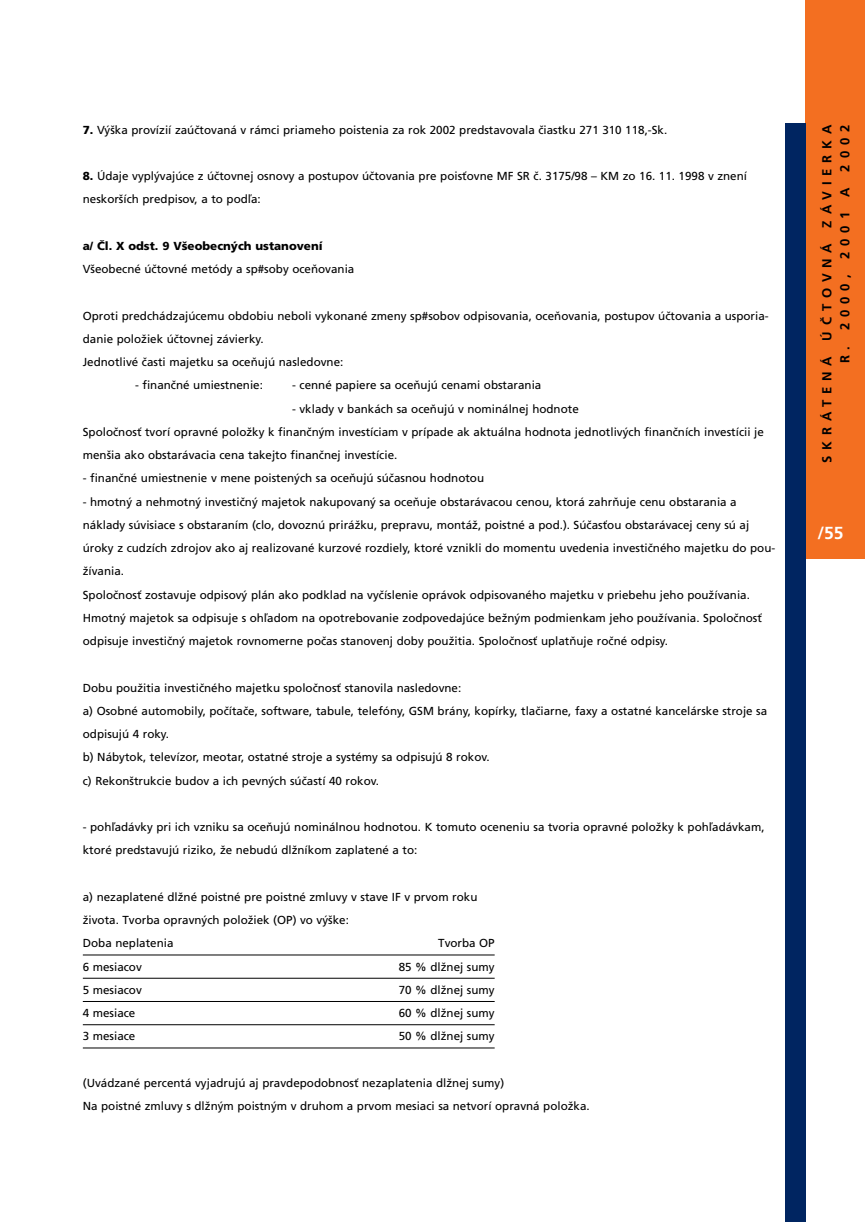
<style>
.page{position:relative;width:865px;height:1222px;background:#fff}
.page>*{position:absolute;margin:0;border:0;box-sizing:border-box;transform-origin:0 0}
.t1{font:700 17.5px "Frutiger CE";color:#fff}
.t2{font:700 13.12px/17.8px "Frutiger CE";letter-spacing:.445em;color:#000;text-align:right}
.t3{font:11.55px/23.3px "Frutiger CE";color:#000}
.t4{font:900 11.55px "Frutiger CE";color:#000}
.s1{font-weight:900}
</style>
<div class="page">
<div style="left:804px;top:0;width:60px;height:558px;background:#f36f21"></div>
<div style="left:785px;top:123px;width:20px;height:1098px;background:#002561"></div>
<hr style="left:83px;top:954px;width:411px;height:1px;background:#000">
<hr style="left:83px;top:978px;width:411px;height:1px;background:#000">
<hr style="left:83px;top:1001px;width:411px;height:1px;background:#000">
<hr style="left:83px;top:1024px;width:411px;height:1px;background:#000">
<hr style="left:83px;top:1047px;width:411px;height:1px;background:#000">
<p class="t3" style="left:83px;top:119px;width:586px"><span class="s1">7.</span> Výška provízií zaúčtovaná v rámci priameho poistenia za rok 2002 predstavovala čiastku 271 310 118,-Sk.</p>
<p class="t3" style="left:83px;top:166px;width:665px"><span class="s1">8.</span> Údaje vyplývajúce z účtovnej osnovy a postupov účtovania pre poisťovne MF SR č. 3175/98 – KM zo 16. 11. 1998 v znení neskorších predpisov, a to podľa:</p>
<p class="t4" style="left:83px;top:242px;width:241px">a/ Čl. X odst. 9 Všeobecných ustanovení</p>
<p class="t3" style="left:83px;top:259px;width:273px">Všeobecné účtovné metódy a sp#soby oceňovania</p>
<p class="t3" style="left:83px;top:305px;width:687px">Oproti predchádzajúcemu obdobiu neboli vykonané zmeny sp#sobov odpisovania, oceňovania, postupov účtovania a usporia&shy;danie položiek účtovnej závierky.<br>Jednotlivé časti majetku sa oceňujú nasledovne:</p>
<p class="t3" style="left:135px;top:375px;width:129px">- finančné umiestnenie:</p>
<p class="t3" style="left:292px;top:375px;width:251px">- cenné papiere sa oceňujú cenami obstarania</p>
<p class="t3" style="left:83px;top:398px;width:682px;text-indent:209px">- vklady v bankách sa oceňujú v nominálnej hodnote<br>Spoločnosť tvorí opravné položky k finančným investíciam v prípade ak aktuálna hodnota jednotlivých finančních investícii je menšia ako obstarávacia cena takejto finančnej investície.</p>
<p class="t3" style="left:83px;top:468px;width:403px">- finančné umiestnenie v mene poistených sa oceňujú súčasnou hodnotou</p>
<p class="t3" style="left:83px;top:491px;width:694px">- hmotný a nehmotný investičný majetok nakupovaný sa oceňuje obstarávacou cenou, ktorá zahrňuje cenu obstarania a náklady súvisiace s obstaraním (clo, dovoznú prirážku, prepravu, montáž, poistné a pod.). Súčasťou obstarávacej ceny sú aj úroky z cudzích zdrojov ako aj realizované kurzové rozdiely, ktoré vznikli do momentu uvedenia investičného majetku do pou&shy;žívania.<br>Spoločnosť zostavuje odpisový plán ako podklad na vyčíslenie oprávok odpisovaného majetku v priebehu jeho používania.<br>Hmotný majetok sa odpisuje s ohľadom na opotrebovanie zodpovedajúce bežným podmienkam jeho používania. Spoločnosť odpisuje investičný majetok rovnomerne počas stanovenj doby použitia. Spoločnosť uplatňuje ročné odpisy.</p>
<p class="t3" style="left:83px;top:677px;width:686px">Dobu použitia investičného majetku spoločnosť stanovila nasledovne:<br>a) Osobné automobily, počítače, software, tabule, telefóny, GSM brány, kopírky, tlačiarne, faxy a ostatné kancelárske stroje sa odpisujú 4 roky.<br>b) Nábytok, televízor, meotar, ostatné stroje a systémy sa odpisujú 8 rokov.<br>c) Rekonštrukcie budov a ich pevných súčastí 40 rokov.</p>
<p class="t3" style="left:83px;top:817px;width:683px">- pohľadávky pri ich vzniku sa oceňujú nominálnou hodnotou. K tomuto oceneniu sa tvoria opravné položky k pohľadávkam, ktoré predstavujú riziko, že nebudú dlžníkom zaplatené a to:</p>
<p class="t3" style="left:83px;top:886px;width:396px">a) nezaplatené dlžné poistné pre poistné zmluvy v stave IF v prvom roku života. Tvorba opravných položiek (OP) vo výške:<br>Doba neplatenia</p>
<p class="t3" style="left:438px;top:933px;width:58px">Tvorba OP</p>
<p class="t3" style="left:83px;top:956px;width:61px">6 mesiacov</p>
<p class="t3" style="left:399px;top:956px;width:97px">85 % dlžnej sumy</p>
<p class="t3" style="left:83px;top:979px;width:61px">5 mesiacov</p>
<p class="t3" style="left:399px;top:979px;width:97px">70 % dlžnej sumy</p>
<p class="t3" style="left:83px;top:1003px;width:54px">4 mesiace</p>
<p class="t3" style="left:399px;top:1003px;width:97px">60 % dlžnej sumy</p>
<p class="t3" style="left:83px;top:1026px;width:54px">3 mesiace</p>
<p class="t3" style="left:399px;top:1026px;width:97px">50 % dlžnej sumy</p>
<p class="t3" style="left:83px;top:1072px;width:508px">(Uvádzané percentá vyjadrujú aj pravdepodobnosť nezaplatenia dlžnej sumy)<br>Na poistné zmluvy s dlžným poistným v druhom a prvom mesiaci sa netvorí opravná položka.</p>
<p class="t2" style="left:819px;top:462px;width:339px;rotate:-90deg">SKRÁTENÁ ÚČTOVNÁ ZÁVIERKA<br>R. 2000, 2001 A 2002</p>
<h1 class="t1" style="left:817px;top:526px;width:28px">/55</h1>
</div>
